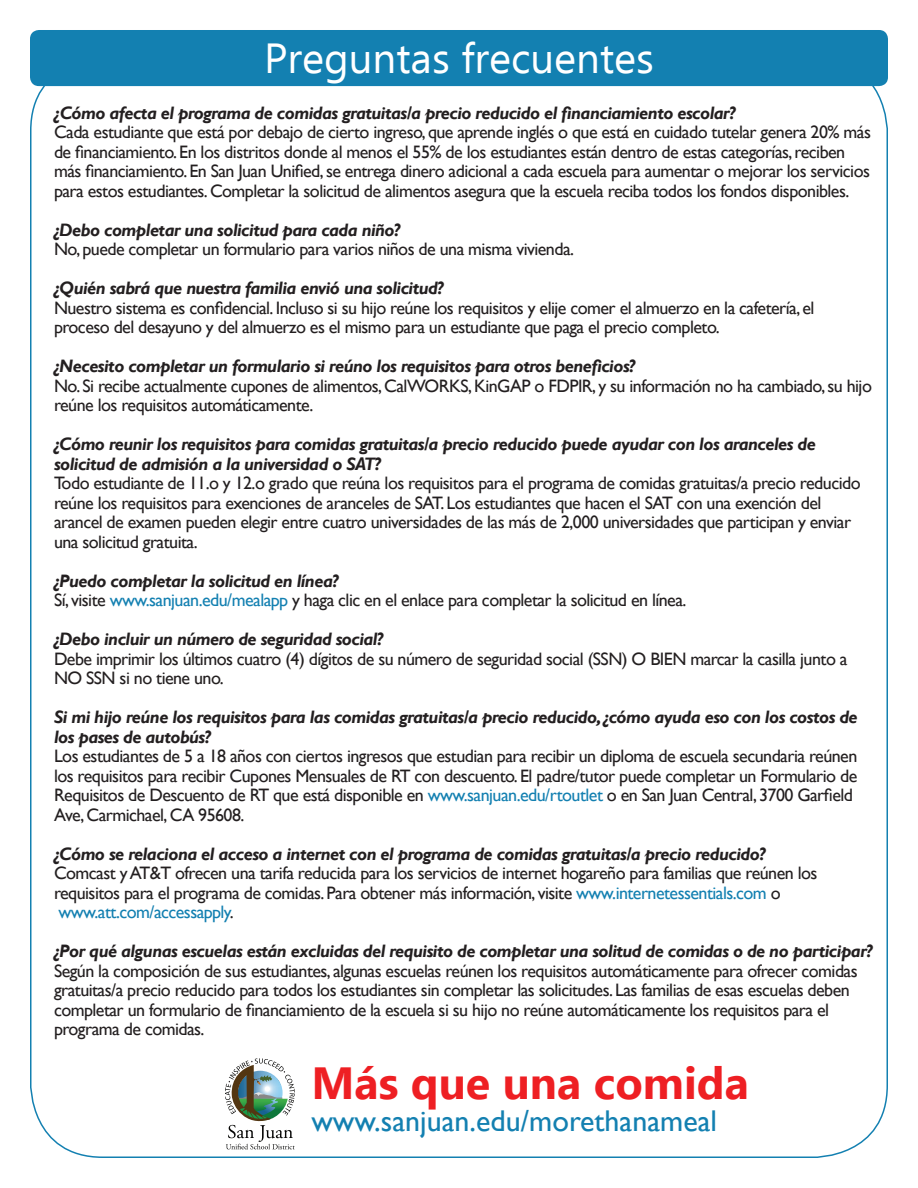
<style>
.page{position:relative;width:918px;height:1188px;background:#fff}
.page>*{position:absolute;margin:0;border:0;box-sizing:border-box;transform-origin:0 0}
.t1{font:700 45px "Ebrima";color:#ee1f23}
.t2{font:42px "Ebrima";color:#fff}
.t3{font:30px "Gill Sans";color:#1380b1}
.t4{font:18px/19.5px "Gill Sans";letter-spacing:-.03em;color:#231f20}
.t5{font:italic 700 18px/19.5px "Gill Sans";letter-spacing:-.03em;color:#231f20}
.s1{color:#1380b1}
</style>
<div class="page">
<div style="left:30px;top:30px;width:858px;height:56px;background:#1380b1;border-radius:9px"></div>
<svg style="left:225px;top:1058px;width:70px;height:91px"></svg>
<p class="t2" style="left:264px;top:29px;width:391px">Preguntas frecuentes</p>
<p class="t5" style="left:54px;top:103px;width:683px">¿Cómo afecta el programa de comidas gratuitas/a precio reducido el financiamiento escolar?</p>
<p class="t4" style="left:54px;top:123px;width:819px">Cada estudiante que está por debajo de cierto ingreso, que aprende inglés o que está en cuidado tutelar genera 20% más de financiamiento. En los distritos donde al menos el 55% de los estudiantes están dentro de estas categorías, reciben más financiamiento. En San Juan Unified, se entrega dinero adicional a cada escuela para aumentar o mejorar los servicios para estos estudiantes. Completar la solicitud de alimentos asegura que la escuela reciba todos los fondos disponibles.</p>
<p class="t5" style="left:54px;top:220px;width:348px">¿Debo completar una solicitud para cada niño?</p>
<p class="t4" style="left:54px;top:240px;width:522px">No, puede completar un formulario para varios niños de una misma vivienda.</p>
<p class="t5" style="left:54px;top:279px;width:391px">¿Quién sabrá que nuestra familia envió una solicitud?</p>
<p class="t4" style="left:54px;top:298px;width:762px">Nuestro sistema es confidencial. Incluso si su hijo reúne los requisitos y elije comer el almuerzo en la cafetería, el proceso del desayuno y del almuerzo es el mismo para un estudiante que paga el precio completo.</p>
<p class="t5" style="left:54px;top:357px;width:583px">¿Necesito completar un formulario si reúno los requisitos para otros beneficios?</p>
<p class="t4" style="left:54px;top:376px;width:819px">No. Si recibe actualmente cupones de alimentos, CalWORKS, KinGAP o FDPIR, y su información no ha cambiado, su hijo reúne los requisitos automáticamente.</p>
<p class="t5" style="left:54px;top:435px;width:763px">¿Cómo reunir los requisitos para comidas gratuitas/a precio reducido puede ayudar con los aranceles de solicitud de admisión a la universidad o SAT?</p>
<p class="t4" style="left:54px;top:474px;width:808px">Todo estudiante de 11.o y 12.o grado que reúna los requisitos para el programa de comidas gratuitas/a precio reducido reúne los requisitos para exenciones de aranceles de SAT. Los estudiantes que hacen el SAT con una exención del arancel de examen pueden elegir entre cuatro universidades de las más de 2,000 universidades que participan y enviar una solicitud gratuita.</p>
<p class="t5" style="left:54px;top:571px;width:286px">¿Puedo completar la solicitud en línea?</p>
<p class="t4" style="left:54px;top:591px;width:634px">Sí, visite <span class="s1">www.sanjuan.edu/mealapp</span> y haga clic en el enlace para completar la solicitud en línea.</p>
<p class="t5" style="left:54px;top:630px;width:330px">¿Debo incluir un número de seguridad social?</p>
<p class="t4" style="left:54px;top:649px;width:795px">Debe imprimir los últimos cuatro (4) dígitos de su número de seguridad social (SSN) O BIEN marcar la casilla junto a<br>NO SSN si no tiene uno.</p>
<p class="t5" style="left:54px;top:708px;width:805px">Si mi hijo reúne los requisitos para las comidas gratuitas/a precio reducido, ¿cómo ayuda eso con los costos de los pases de autobús?</p>
<p class="t4" style="left:54px;top:747px;width:805px">Los estudiantes de 5 a 18 años con ciertos ingresos que estudian para recibir un diploma de escuela secundaria reúnen los requisitos para recibir Cupones Mensuales de RT con descuento. El padre/tutor puede completar un Formulario de Requisitos de Descuento de RT que está disponible en <span class="s1">www.sanjuan.edu/rtoutlet</span> o en San Juan Central, 3700 Garfield Ave, Carmichael, CA 95608.</p>
<p class="t5" style="left:54px;top:844px;width:713px">¿Cómo se relaciona el acceso a internet con el programa de comidas gratuitas/a precio reducido?</p>
<p class="t4" style="left:54px;top:864px;width:765px">Comcast y AT&amp;T ofrecen una tarifa reducida para los servicios de internet hogareño para familias que reúnen los requisitos para el programa de comidas. Para obtener más información, visite <span class="s1">www.internetessentials.com</span> o <span class="s1">www.att.com/accessapply</span>.</p>
<p class="t5" style="left:54px;top:942px;width:820px">¿Por qué algunas escuelas están excluidas del requisito de completar una solitud de comidas o de no participar?</p>
<p class="t4" style="left:54px;top:961px;width:805px">Según la composición de sus estudiantes, algunas escuelas reúnen los requisitos automáticamente para ofrecer comidas gratuitas/a precio reducido para todos los estudiantes sin completar las solicitudes. Las familias de esas escuelas deben completar un formulario de financiamiento de la escuela si su hijo no reúne automáticamente los requisitos para el programa de comidas.</p>
<p class="t1" style="left:311px;top:1050px;width:439px">Más que una comida</p>
<p class="t3" style="left:311px;top:1104px;width:407px">www.sanjuan.edu/morethanameal</p>
</div>
